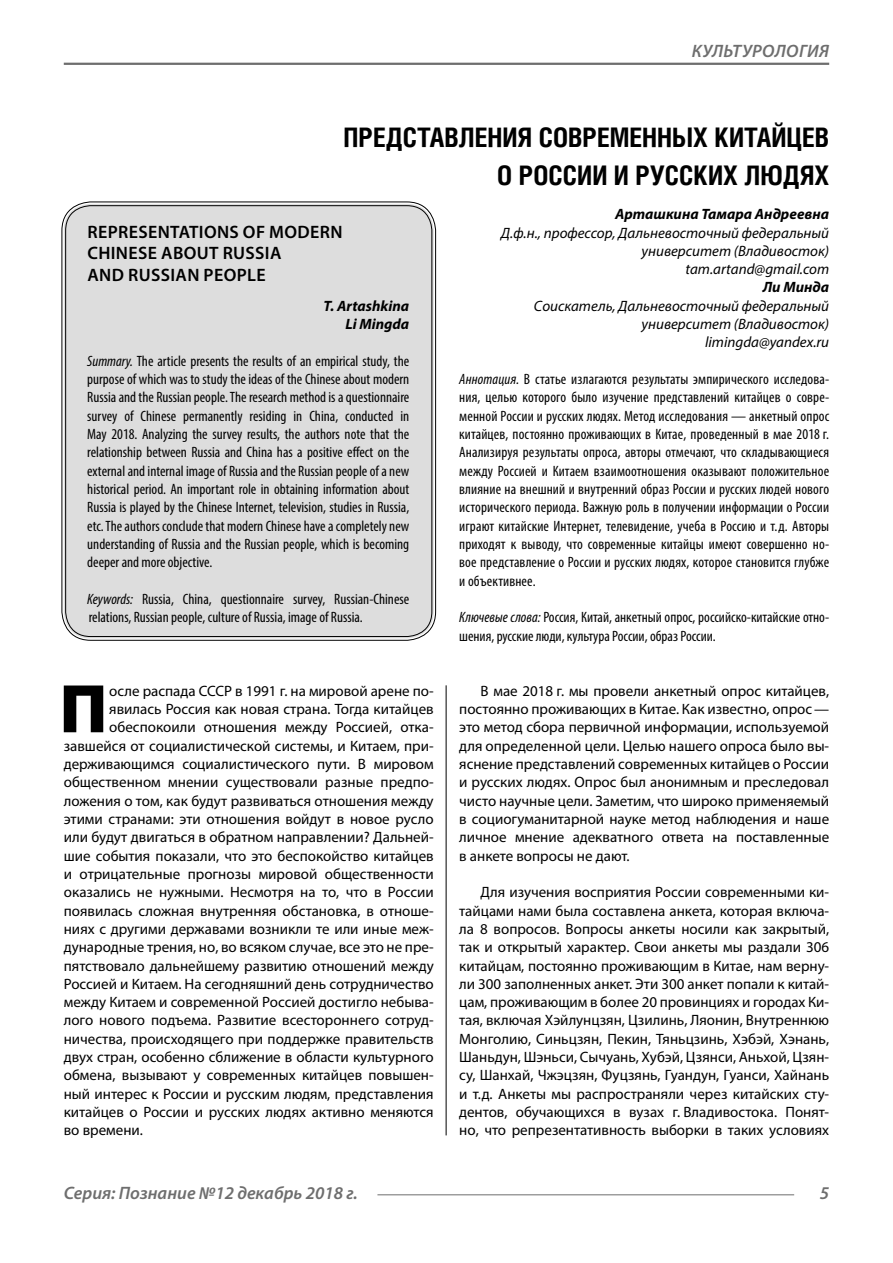
<style>
.page{position:relative;width:893px;height:1263px;background:#fff}
.page>*{position:absolute;margin:0;border:0;box-sizing:border-box;transform-origin:0 0}
.Bukvica{font:900 69.3px "Myriad Pro";color:#000}
.Header{font:700 27px/37.5px "Helios Cond";color:#000;text-align:right}
.Header-eng{font:600 18px/21.6px "Myriad Pro";letter-spacing:.02em;color:#000}
.Sh1{font:italic 600 18px "Myriad Pro";color:#6e6e6e}
.Bukvica-2{font:15px "Myriad Pro";color:#000}
.Normal{font:15px/18.3px "Myriad Pro";color:#000;text-align:justify}
.Annotation-eng{font:condensed 15px/18.3px "Myriad Pro";color:#000;text-align:justify}
.Annotation-rus{font:condensed 15px/18.3px "Myriad Pro";color:#000;text-align:justify}
.Author-doc{font:italic 15px/18.3px "Myriad Pro";color:#000;text-align:right}
.Author-email{font:italic 15px "Myriad Pro";color:#000}
.Author{font:italic 700 15px "Myriad Pro";color:#000}
.Author-eng{font:italic 700 15px "Myriad Pro";color:#000}
.s1{font-style:italic}
</style>
<div class="page">
<hr style="left:446px;top:685px;width:1px;height:450px;background:#000">
<div style="left:64px;top:204px;width:370px;height:434px;background:#ddd;border-radius:27px"></div>
<hr style="left:64px;top:63px;width:765px;height:2px;background:#6e6e6e">
<hr style="left:377px;top:1194px;width:417px;height:1px;background:#6e6e6e">
<p class="Sh1" style="left:692px;top:39px;width:52px">Культурологи</p>
<p class="Sh1" style="left:819px;top:39px;width:11px">я</p>
<p class="Header" style="left:344px;top:118px;width:487px">ПРЕДСТАВЛЕНИЯ СОВРЕМЕННЫХ КИТАЙЦЕВ<br>О РОССИИ И РУССКИХ ЛЮДЯХ</p>
<p class="Author" style="left:615px;top:204px;width:216px">Арташкина Тамара Андреевна</p>
<p class="Author-doc" style="left:501px;top:223px;width:330px">Д.ф.н., профессор, Дальневосточный федеральный университет (Владивосток)</p>
<p class="Author-email" style="left:685px;top:260px;width:145px">tam.artand@gmail.com</p>
<p class="Author" style="left:763px;top:278px;width:68px">Ли Минда</p>
<p class="Author-doc" style="left:534px;top:296px;width:297px">Соискатель, Дальневосточный федеральный университет (Владивосток)</p>
<p class="Author-email" style="left:705px;top:333px;width:126px">limingda@yandex.ru</p>
<p class="Annotation-rus" style="left:459px;top:370px;width:371px"><span class="s1">Аннотация.</span> В статье излагаются результаты эмпирического исследова&shy;ния, целью которого было изучение представлений китайцев о совре&shy;менной России и русских людях. Метод исследования — анкетный опрос китайцев, постоянно проживающих в Китае, проведенный в мае 2018 г.<br>Анализируя результаты опроса, авторы отмечают, что складывающиеся между Россией и Китаем взаимоотношения оказывают положительное влияние на внешний и внутренний образ России и русских людей нового исторического периода. Важную роль в получении информации о России играют китайские Интернет, телевидение, учеба в Россию и т.д. Авторы приходят к выводу, что современные китайцы имеют совершенно но&shy;вое представление о России и русских людях, которое становится глубже и объективнее.</p>
<p class="Annotation-rus" style="left:459px;top:608px;width:371px"><span class="s1">Ключевые слова:</span> Россия, Китай, анкетный опрос, российско-китайские отно&shy;шения, русские люди, культура России, образ России.</p>
<p class="Header-eng" style="left:87px;top:220px;width:257px">REPRESENTATIONS OF MODERN<br>CHINESE ABOUT RUSSIA<br>AND RUSSIAN PEOPLE</p>
<p class="Author-eng" style="left:324px;top:296px;width:87px">T. Artashkina</p>
<p class="Author-eng" style="left:345px;top:314px;width:65px">Li Mingda</p>
<p class="Annotation-eng" style="left:87px;top:351px;width:324px"><span class="s1">Summary.</span> The article presents the results of an empirical study, the purpose of which was to study the ideas of the Chinese about modern Russia and the Russian people. The research method is a questionnaire survey of Chinese permanently residing in China, conducted in May 2018. Analyzing the survey results, the authors note that the relationship between Russia and China has a positive effect on the external and internal image of Russia and the Russian people of a new historical period. An important role in obtaining information about Russia is played by the Chinese Internet, television, studies in Russia, etc. The authors conclude that modern Chinese have a completely new understanding of Russia and the Russian people, which is becoming deeper and more objective.</p>
<p class="Annotation-eng" style="left:87px;top:590px;width:323px"><span class="s1">Keywords:</span> Russia, China, questionnaire survey, Russian-Chinese relations, Russian people, culture of Russia, image of Russia.</p>
<p class="Bukvica" style="left:59px;top:663px;width:50px">П</p>
<p class="Bukvica-2" style="left:109px;top:681px;width:326px">осле распада СССР в 1991 г. на мировой арене по-</p>
<p class="Bukvica-2" style="left:109px;top:700px;width:326px">явилась Россия как новая страна. Тогда китайцев</p>
<p class="Bukvica-2" style="left:109px;top:718px;width:326px">обеспокоили отношения между Россией, отка-</p>
<p class="Bukvica-2" style="left:64px;top:736px;width:371px">завшейся от социалистической системы, и Китаем, при-</p>
<p class="Bukvica-2" style="left:64px;top:755px;width:371px">держивающимся социалистического пути. В мировом</p>
<p class="Bukvica-2" style="left:64px;top:773px;width:371px">общественном мнении существовали разные предпо-</p>
<p class="Bukvica-2" style="left:64px;top:791px;width:371px">ложения о том, как будут развиваться отношения между</p>
<p class="Bukvica-2" style="left:64px;top:810px;width:371px">этими странами: эти отношения войдут в новое русло</p>
<p class="Bukvica-2" style="left:64px;top:828px;width:371px">или будут двигаться в обратном направлении? Дальней-</p>
<p class="Bukvica-2" style="left:64px;top:846px;width:371px">шие события показали, что это беспокойство китайцев</p>
<p class="Bukvica-2" style="left:64px;top:864px;width:371px">и отрицательные прогнозы мировой общественности</p>
<p class="Bukvica-2" style="left:64px;top:883px;width:371px">оказались не нужными. Несмотря на то, что в России</p>
<p class="Bukvica-2" style="left:64px;top:901px;width:371px">появилась сложная внутренняя обстановка, в отноше-</p>
<p class="Bukvica-2" style="left:64px;top:919px;width:371px">ниях с другими державами возникли те или иные меж-</p>
<p class="Bukvica-2" style="left:64px;top:938px;width:371px">дународные трения, но, во всяком случае, все это не пре-</p>
<p class="Bukvica-2" style="left:64px;top:956px;width:371px">пятствовало дальнейшему развитию отношений между</p>
<p class="Bukvica-2" style="left:64px;top:974px;width:371px">Россией и Китаем. На сегодняшний день сотрудничество</p>
<p class="Bukvica-2" style="left:64px;top:993px;width:371px">между Китаем и современной Россией достигло небыва-</p>
<p class="Bukvica-2" style="left:64px;top:1011px;width:371px">лого нового подъема. Развитие всестороннего сотруд-</p>
<p class="Bukvica-2" style="left:64px;top:1029px;width:371px">ничества, происходящего при поддержке правительств</p>
<p class="Bukvica-2" style="left:64px;top:1048px;width:371px">двух стран, особенно сближение в области культурного</p>
<p class="Bukvica-2" style="left:64px;top:1066px;width:371px">обмена, вызывают у современных китайцев повышен-</p>
<p class="Bukvica-2" style="left:64px;top:1084px;width:371px">ный интерес к России и русским людям, представления</p>
<p class="Bukvica-2" style="left:64px;top:1103px;width:371px">китайцев о России и русских людях активно меняются</p>
<p class="Bukvica-2" style="left:64px;top:1121px;width:81px">во времени.</p>
<p class="Normal" style="left:459px;top:681px;width:371px;text-indent:21px">В мае 2018 г. мы провели анкетный опрос китайцев, постоянно проживающих в Китае. Как известно, опрос— это метод сбора первичной информации, используемой для определенной цели. Целью нашего опроса было вы&shy;яснение представлений современных китайцев о России и русских людях. Опрос был анонимным и преследовал чисто научные цели. Заметим, что широко применяемый в социогуманитарной науке метод наблюдения и наше личное мнение адекватного ответа на поставленные в анкете вопросы не дают.</p>
<p class="Normal" style="left:459px;top:883px;width:371px;text-indent:21px">Для изучения восприятия России современными ки&shy;тайцами нами была составлена анкета, которая включа&shy;ла 8 вопросов. Вопросы анкеты носили как закрытый, так и открытый характер. Свои анкеты мы раздали 306 китайцам, постоянно проживающим в Китае, нам верну&shy;ли 300 заполненных анкет. Эти 300 анкет попали к китай&shy;цам, проживающим в более 20 провинциях и городах Ки&shy;тая, включая Хэйлунцзян, Цзилинь, Ляонин, Внутреннюю Монголию, Синьцзян, Пекин, Тяньцзинь, Хэбэй, Хэнань, Шаньдун, Шэньси, Сычуань, Хубэй, Цзянси, Аньхой, Цзян&shy;су, Шанхай, Чжэцзян, Фуцзянь, Гуандун, Гуанси, Хайнань и т.д. Анкеты мы распространяли через китайских сту&shy;дентов, обучающихся в вузах г. Владивостока. Понят&shy;но, что репрезентативность выборки в таких условиях</p>
<p class="Sh1" style="left:64px;top:1182px;width:295px">Серия: Познание №12 декабрь 2018 г.</p>
<p class="Sh1" style="left:820px;top:1182px;width:11px">5</p>
</div>
